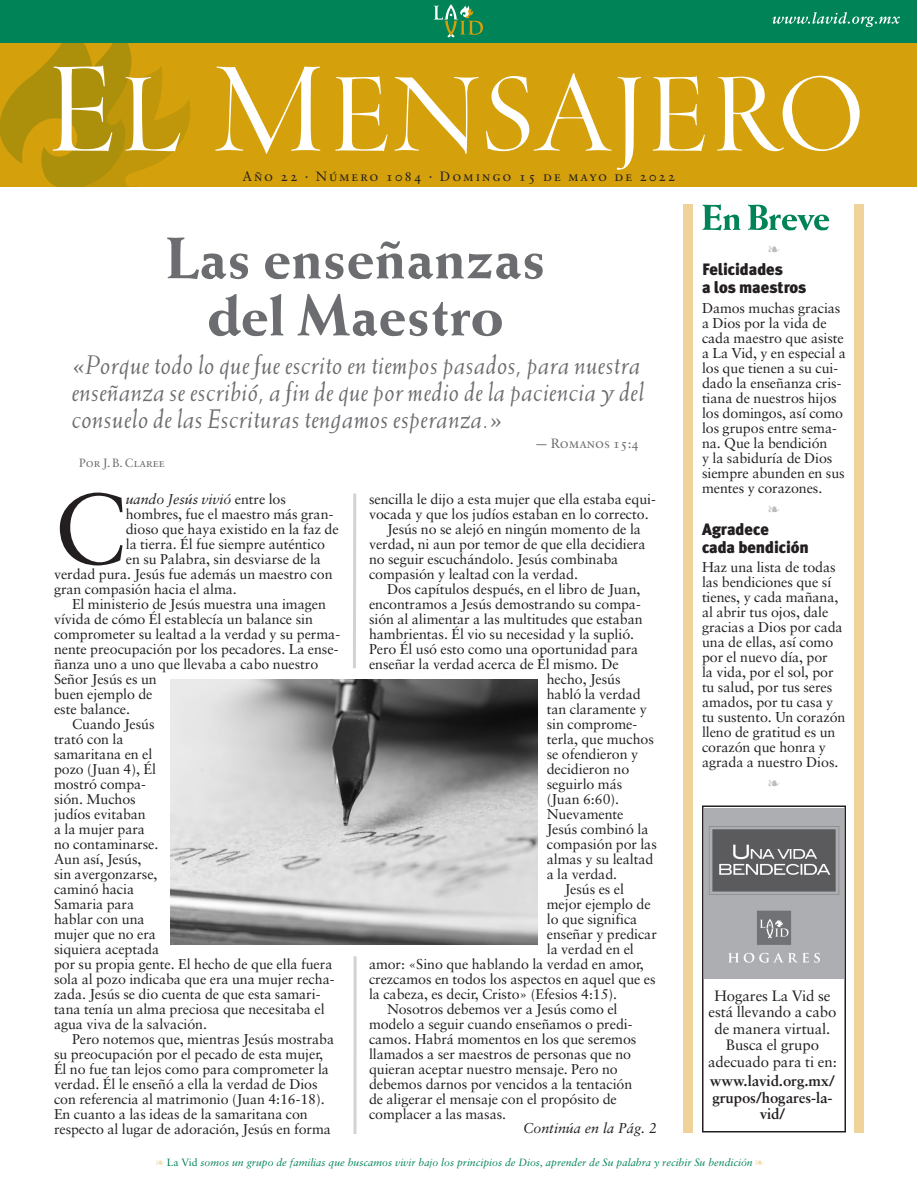
<style>
.page{position:relative;width:918px;height:1188px;background:#fff}
.page>*{position:absolute;margin:0;border:0;box-sizing:border-box;transform-origin:0 0}
.t1{font:100.2px "Sabon";color:#231f20}
.t2{font:800 58.5px/57px "Weiss";color:#6c6d70;text-align:center}
.t3{font:italic 27px/27px "Weiss";letter-spacing:.01em;color:#6c6d70}
.t4{font:900 16.5px/18px "Meta Plus";letter-spacing:-.005em;color:#231f20}
.t5{font:15px/16.5px "Sabon";letter-spacing:-.005em;color:#231f20;text-align:center}
.t6{font:700 15px/16.5px "Sabon";letter-spacing:-.005em;color:#231f20;text-align:center}
.t7{font:14.25px/15px "Sabon";letter-spacing:-.005em;color:#231f20}
.t8{font:italic 14.25px "Sabon";letter-spacing:-.005em;color:#231f20}
.t9{font:13.5px "Sabon Roman SC";letter-spacing:.145em;color:#231f20}
.t10{font:13.5px "Sabon Roman SC";color:#6c6d70}
.t11{font:12px "Sabon Roman SC";color:#6c6d70}
.t12{font:italic 10.5px "Sabon";color:#008457}
.s1{font-style:normal}
.s2{color:#f1ddb1}
</style>
<div class="page">
<div style="left:0;top:42px;width:917px;height:144px;background:#d4a00c"></div>
<div style="left:0;top:0;width:917px;height:42px;background:#008457"></div>
<svg style="left:433px;top:4px;width:50px;height:34px"></svg>
<svg style="left:772px;top:12px;width:128px;height:15px"></svg>
<div style="left:855px;top:204px;width:9px;height:928px;background:#efd39b"></div>
<div style="left:684px;top:204px;width:9px;height:928px;background:#efd39b"></div>
<svg style="left:702px;top:204px;width:38px;height:26px"></svg>
<svg style="left:748px;top:205px;width:81px;height:25px"></svg>
<svg style="left:0;top:42px;width:190px;height:144px"></svg>
<svg style="left:215px;top:66px;width:106px;height:88px"></svg>
<svg style="left:335px;top:76px;width:53px;height:76px"></svg>
<svg style="left:394px;top:77px;width:85px;height:77px"></svg>
<svg style="left:486px;top:73px;width:155px;height:97px"></svg>
<svg style="left:652px;top:76px;width:53px;height:76px"></svg>
<svg style="left:717px;top:76px;width:143px;height:75px"></svg>
<div style="left:702px;top:806px;width:144px;height:326px;border:2px solid #231f20"></div>
<img style="left:705px;top:808px;width:138px;height:170px">
<hr style="left:354px;top:956px;width:3px;height:178px;background:#d1d2d4">
<hr style="left:353px;top:494px;width:3px;height:174px;background:#d1d2d4">
<img style="left:170px;top:679px;width:368px;height:266px">
<p class="t9" style="left:242px;top:169px;width:435px">Año 22 · Número 1084 · Domingo 15 de mayo de 2022</p>
<p class="t2" style="left:165px;top:229px;width:382px">Las enseñanzas del Maestro</p>
<p class="t3" style="left:72px;top:351px;width:574px">«Porque todo lo que fue escrito en tiempos pasados, para nuestra enseñanza se escribió, a fin de que por medio de la paciencia y del consuelo de las Escrituras tengamos esperanza.»</p>
<p class="t10" style="left:535px;top:435px;width:106px">— Romanos 15:4</p>
<p class="t11" style="left:79px;top:456px;width:87px">Por J. B. Claree</p>
<p class="t1" style="left:54px;top:469px;width:74px">C</p>
<p class="t8" style="left:126px;top:491px;width:162px">uando Jesús vivió <span class="s1">entre los</span></p>
<p class="t7" style="left:126px;top:506px;width:209px">hombres, fue el maestro más gran-</p>
<p class="t7" style="left:126px;top:521px;width:214px">dioso que haya existido en la faz de</p>
<p class="t7" style="left:126px;top:536px;width:201px">la tierra. Él fue siempre auténtico</p>
<p class="t7" style="left:126px;top:551px;width:197px">en su Palabra, sin desviarse de la</p>
<p class="t7" style="left:54px;top:566px;width:280px">verdad pura. Jesús fue además un maestro con</p>
<p class="t7" style="left:54px;top:581px;width:184px">gran compasión hacia el alma.</p>
<p class="t7" style="left:54px;top:596px;width:288px;text-indent:18px">El ministerio de Jesús muestra una imagen vívida de cómo Él establecía un balance sin comprometer su lealtad a la verdad y su perma&shy;nente preocupación por los pecadores. La ense&shy;ñanza uno a uno que llevaba a cabo nuestro<br>Señor Jesús es un<br>buen ejemplo de<br>este balance.</p>
<p class="t7" style="left:54px;top:716px;width:282px;text-indent:18px">Cuando Jesús<br>trató con la<br>samaritana en el<br>pozo (Juan 4), Él<br>mostró compa-<br>sión. Muchos<br>judíos evitaban<br>a la mujer para<br>no contaminarse.<br>Aun así, Jesús,<br>sin avergonzarse,<br>caminó hacia<br>Samaria para<br>hablar con una<br>mujer que no era<br>siquiera aceptada<br>por su propia gente. El hecho de que ella fuera sola al pozo indicaba que era una mujer recha&shy;zada. Jesús se dio cuenta de que esta samari&shy;tana tenía un alma preciosa que necesitaba el agua viva de la salvación.</p>
<p class="t7" style="left:54px;top:1031px;width:282px;text-indent:18px">Pero notemos que, mientras Jesús mostraba su preocupación por el pecado de esta mujer, Él no fue tan lejos como para comprometer la verdad. Él le enseñó a ella la verdad de Dios con referencia al matrimonio (Juan 4:16-18).<br>En cuanto a las ideas de la samaritana con respecto al lugar de adoración, Jesús en forma</p>
<p class="t7" style="left:369px;top:491px;width:289px">sencilla le dijo a esta mujer que ella estaba equi&shy;vocada y que los judíos estaban en lo correcto.</p>
<p class="t7" style="left:369px;top:521px;width:278px;text-indent:18px">Jesús no se alejó en ningún momento de la verdad, ni aun por temor de que ella decidiera no seguir escuchándolo. Jesús combinaba compasión y lealtad con la verdad.</p>
<p class="t7" style="left:387px;top:581px;width:255px">Dos capítulos después, en el libro de Juan,</p>
<p class="t7" style="left:369px;top:596px;width:273px">encontramos a Jesús demostrando su compa-</p>
<p class="t7" style="left:369px;top:611px;width:275px">sión al alimentar a las multitudes que estaban</p>
<p class="t7" style="left:369px;top:626px;width:267px">hambrientas. Él vio su necesidad y la suplió.</p>
<p class="t7" style="left:369px;top:641px;width:271px">Pero Él usó esto como una oportunidad para</p>
<p class="t7" style="left:369px;top:656px;width:251px">enseñar la verdad acerca de Él mismo. De</p>
<p class="t7" style="left:547px;top:671px;width:75px">hecho, Jesús</p>
<p class="t7" style="left:547px;top:686px;width:95px">habló la verdad</p>
<p class="t7" style="left:547px;top:701px;width:102px">tan claramente y</p>
<p class="t7" style="left:547px;top:716px;width:92px">sin comprome-</p>
<p class="t7" style="left:547px;top:731px;width:109px">terla, que muchos</p>
<p class="t7" style="left:547px;top:746px;width:93px">se ofendieron y</p>
<p class="t7" style="left:547px;top:761px;width:84px">decidieron no</p>
<p class="t7" style="left:547px;top:776px;width:77px">seguirlo más</p>
<p class="t7" style="left:547px;top:791px;width:74px">(Juan 6:60).</p>
<p class="t7" style="left:547px;top:806px;width:78px">Nuevamente</p>
<p class="t7" style="left:547px;top:821px;width:103px">Jesús combinó la</p>
<p class="t7" style="left:547px;top:836px;width:112px">compasión por las</p>
<p class="t7" style="left:547px;top:851px;width:108px">almas y su lealtad</p>
<p class="t7" style="left:547px;top:866px;width:72px">a la verdad.</p>
<p class="t7" style="left:565px;top:881px;width:61px">Jesús es el</p>
<p class="t7" style="left:547px;top:896px;width:106px">mejor ejemplo de</p>
<p class="t7" style="left:547px;top:911px;width:92px">lo que significa</p>
<p class="t7" style="left:547px;top:926px;width:112px">enseñar y predicar</p>
<p class="t7" style="left:547px;top:941px;width:89px">la verdad en el</p>
<p class="t7" style="left:369px;top:956px;width:276px">amor: «Sino que hablando la verdad en amor,</p>
<p class="t7" style="left:369px;top:971px;width:288px">crezcamos en todos los aspectos en aquel que es</p>
<p class="t7" style="left:369px;top:986px;width:250px">la cabeza, es decir, Cristo» (Efesios 4:15).</p>
<p class="t7" style="left:369px;top:1001px;width:269px;text-indent:18px">Nosotros debemos ver a Jesús como el modelo a seguir cuando enseñamos o predi&shy;camos. Habrá momentos en los que seremos llamados a ser maestros de personas que no quieran aceptar nuestro mensaje. Pero no debemos darnos por vencidos a la tentación de aligerar el mensaje con el propósito de complacer a las masas.</p>
<p class="t8" style="left:523px;top:1120px;width:135px">Continúa en la Pág. 2</p>
<p class="t4" style="left:702px;top:260px;width:106px">Felicidades<br>a los maestros</p>
<p class="t7" style="left:702px;top:300px;width:145px">Damos muchas gracias a Dios por la vida de cada maestro que asiste a La Vid, y en especial a los que tienen a su cui&shy;dado la enseñanza cris&shy;tiana de nuestros hijos los domingos, así como los grupos entre sema&shy;na. Que la bendición<br>y la sabiduría de Dios siempre abunden en sus mentes y corazones.</p>
<p class="t4" style="left:702px;top:520px;width:108px">Agradece<br>cada bendición</p>
<p class="t7" style="left:702px;top:559px;width:145px">Haz una lista de todas las bendiciones que sí tienes, y cada mañana, al abrir tus ojos, dale gracias a Dios por cada una de ellas, así como por el nuevo día, por<br>la vida, por el sol, por tu salud, por tus seres amados, por tu casa y tu sustento. Un corazón lleno de gratitud es un corazón que honra y agrada a nuestro Dios.</p>
<p class="t5" style="left:709px;top:987px;width:129px">Hogares La Vid se está llevando a cabo de manera virtual.</p>
<p class="t5" style="left:708px;top:1036px;width:130px">Busca el grupo adecuado para ti en:</p>
<p class="t6" style="left:710px;top:1072px;width:127px">www.lavid.org.mx/ grupos/hogares-la&shy;vid/</p>
<p class="t12" style="left:156px;top:1156px;width:609px"><span class="s2">❧</span> <span class="s1">La Vid</span> somos un grupo de familias que buscamos vivir bajo los principios de Dios, aprender de Su palabra y recibir Su bendición <span class="s2">❧</span></p>
</div>
